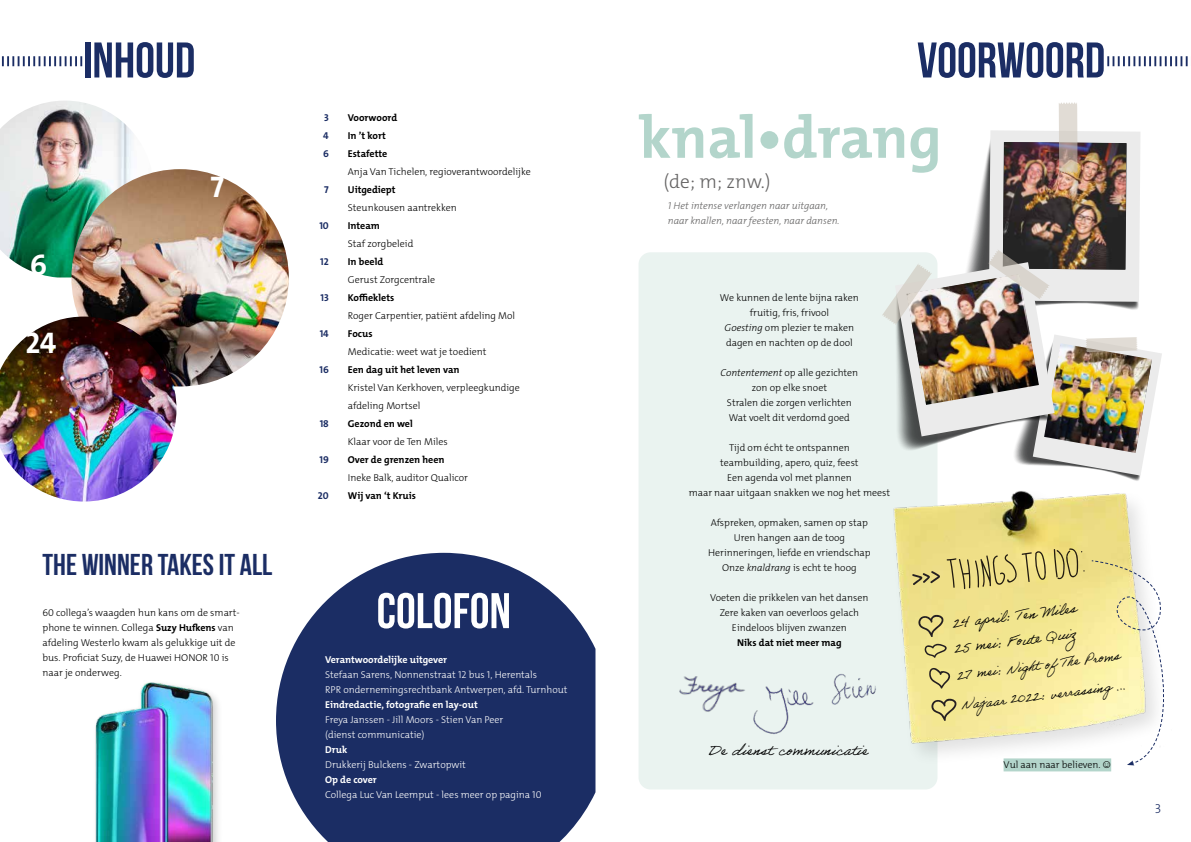
<style>
.page{position:relative;width:1191px;height:842px;background:#fff}
.page>*{position:absolute;margin:0;border:0;box-sizing:border-box;transform-origin:0 0}
.t1{font:700 60px "The Mix Os F";color:#b3d5cb}
.t2{font:700 50px "Bebas Neue";color:#1b2d64}
.t3{font:700 50px "Bebas Neue";color:#fff}
.t4{font:700 30px "Bebas Neue";color:#1b2d64}
.t5{font:700 30px "The Mix Os F";color:#fff}
.t6{font:300 19.3px "The Mix Os F";color:#646363}
.t7{font:15px "Adobe Handwriting Ernie";color:#000}
.t8{font:14.4px/25.1px "Adobe Handwriting Ernie";color:#000}
.t9{font:13.5px "Adobe Handwriting Ernie";color:#000}
.t10{font:300 13px "The Mix Os F";color:#1b2d64}
.t11{font:300 10px/15px "The Mix Os F";color:#000;text-align:center}
.t12{font:300 10px/15px "The Mix Os F";color:#fff}
.t13{font:700 10px/18px "The Mix Os F";color:#000}
.t14{font:700 10px "The Mix Os F";color:#fff}
.t15{font:italic 300 10px/15px "The Mix Os F";color:#646363}
.t16{font:700 10px/18px "The Mix Os F";color:#1b2d64;text-align:justify}
.s1{font-weight:700}
.s2{font-style:italic}
</style>
<div class="page">
<div style="left:638px;top:252px;width:299px;height:537px;background:#eaf3f0;border-radius:12px"></div>
<img style="left:0;top:101px;width:152px;height:176px">
<img style="left:71px;top:169px;width:218px;height:217px;border-radius:109px">
<img style="left:0;top:317px;width:176px;height:184px">
<svg style="left:276px;top:553px;width:319px;height:289px;background:#3a4a79"></svg>
<svg style="left:1px;top:56px;width:81px;height:10px"></svg>
<svg style="left:1107px;top:56px;width:81px;height:10px"></svg>
<img style="left:95px;top:682px;width:123px;height:160px">
<img style="left:805px;top:482px;width:337px;height:308px">
<svg style="left:946px;top:551px;width:100px;height:38px;background:#d3c577"></svg>
<svg style="left:1053px;top:548px;width:31px;height:32px"></svg>
<svg style="left:918px;top:614px;width:26px;height:23px"></svg>
<svg style="left:931px;top:698px;width:26px;height:23px"></svg>
<svg style="left:924px;top:644px;width:23px;height:14px"></svg>
<svg style="left:929px;top:667px;width:21px;height:22px"></svg>
<svg style="left:912px;top:571px;width:28px;height:15px"></svg>
<div style="left:1003px;top:758px;width:108px;height:13px;background:#b3d5cb"></div>
<img style="left:882px;top:102px;width:280px;height:380px">
<img style="left:812px;top:651px;width:92px;height:69px">
<img style="left:679px;top:676px;width:66px;height:36px">
<img style="left:753px;top:676px;width:71px;height:67px">
<svg style="left:1090px;top:560px;width:74px;height:205px"></svg>
<h2 class="t2" style="left:83px;top:33px;width:114px">INHOUD</h2>
<h3 class="t5" style="left:30px;top:245px;width:19px">6</h3>
<h3 class="t5" style="left:26px;top:324px;width:32px">24</h3>
<h3 class="t5" style="left:210px;top:168px;width:15px">7</h3>
<h3 class="t4" style="left:43px;top:548px;width:231px">THE WINNER TAKES IT ALL</h3>
<p class="t11" style="left:43px;top:605px;width:199px;text-align:left">60 collega’s waagden hun kans om de smart&shy;phone te winnen. Collega <span class="s1">Suzy Hufkens</span> van afdeling Westerlo kwam als gelukkige uit de bus. Proficiat Suzy, de Huawei HONOR 10 is naar je onderweg.</p>
<p class="t16" style="left:323px;top:108px;width:7px">3<br>4<br>6</p>
<p class="t16" style="left:324px;top:180px;width:6px">7</p>
<p class="t16" style="left:319px;top:216px;width:11px">10</p>
<p class="t16" style="left:320px;top:252px;width:10px">12</p>
<p class="t16" style="left:320px;top:288px;width:10px">13</p>
<p class="t16" style="left:320px;top:324px;width:11px">14</p>
<p class="t16" style="left:319px;top:360px;width:11px">16</p>
<p class="t16" style="left:320px;top:414px;width:11px">18</p>
<p class="t16" style="left:319px;top:450px;width:11px">19</p>
<p class="t16" style="left:318px;top:486px;width:12px">20</p>
<p class="t13" style="left:348px;top:108px;width:51px">Voorwoord<br>In ’t kort<br>Estafette</p>
<p class="t11" style="left:348px;top:164px;width:184px">Anja Van Tichelen, regioverantwoordelijke</p>
<p class="t13" style="left:348px;top:180px;width:49px">Uitgediept</p>
<p class="t11" style="left:348px;top:200px;width:110px">Steunkousen aantrekken</p>
<p class="t13" style="left:348px;top:216px;width:33px">Inteam</p>
<p class="t11" style="left:348px;top:236px;width:67px">Staf zorgbeleid</p>
<p class="t13" style="left:348px;top:252px;width:37px">In beeld</p>
<p class="t11" style="left:348px;top:272px;width:89px">Gerust Zorgcentrale</p>
<p class="t13" style="left:348px;top:288px;width:48px">Koffieklets</p>
<p class="t11" style="left:348px;top:308px;width:169px">Roger Carpentier, patiënt afdeling Mol</p>
<p class="t13" style="left:348px;top:324px;width:26px">Focus</p>
<p class="t11" style="left:348px;top:344px;width:140px">Medicatie: weet wat je toedient</p>
<p class="t13" style="left:348px;top:360px;width:113px">Een dag uit het leven van</p>
<p class="t11" style="left:348px;top:378px;width:173px;line-height:18px;text-align:left">Kristel Van Kerkhoven, verpleegkundige afdeling Mortsel</p>
<p class="t13" style="left:348px;top:414px;width:66px">Gezond en wel</p>
<p class="t11" style="left:348px;top:434px;width:101px">Klaar voor de Ten Miles</p>
<p class="t13" style="left:348px;top:450px;width:98px">Over de grenzen heen</p>
<p class="t11" style="left:348px;top:470px;width:122px">Ineke Balk, auditor Qualicor</p>
<p class="t13" style="left:348px;top:486px;width:70px">Wij van ‘t Kruis</p>
<h2 class="t3" style="left:377px;top:583px;width:136px">COLOFON</h2>
<p class="t14" style="left:325px;top:653px;width:123px">Verantwoordelijke uitgever</p>
<p class="t12" style="left:325px;top:667px;width:244px">Stefaan Sarens, Nonnenstraat 12 bus 1, Herentals<br>RPR ondernemingsrechtbank Antwerpen, afd. Turnhout</p>
<p class="t14" style="left:325px;top:698px;width:154px">Eindredactie, fotografie en lay-out</p>
<p class="t12" style="left:325px;top:712px;width:180px">Freya Janssen - Jill Moors - Stien Van Peer (dienst communicatie)</p>
<p class="t14" style="left:325px;top:743px;width:24px">Druk</p>
<p class="t12" style="left:325px;top:757px;width:142px">Drukkerij Bulckens - Zwartopwit</p>
<p class="t14" style="left:325px;top:773px;width:53px">Op de cover</p>
<p class="t12" style="left:325px;top:787px;width:218px">Collega Luc Van Leemput - lees meer op pagina 10</p>
<h2 class="t2" style="left:917px;top:33px;width:190px">VOORWOORD</h2>
<h1 class="t1" style="left:639px;top:99px;width:304px">knal•drang</h1>
<h3 class="t6" style="left:663px;top:169px;width:109px">(de; m; znw.)</h3>
<p class="t15" style="left:668px;top:198px;width:173px">1 Het intense verlangen naar uitgaan, naar knallen, naar feesten, naar dansen.</p>
<p class="t11" style="left:720px;top:290px;width:140px">We kunnen de lente bijna raken fruitig, fris, frivool<br><span class="s2">Goesting</span> om plezier te maken dagen en nachten op de dool</p>
<p class="t11" style="left:720px;top:365px;width:139px"><span class="s2">Contentement</span> op alle gezichten zon op elke snoet<br>Stralen die zorgen verlichten<br>Wat voelt dit verdomd goed</p>
<p class="t11" style="left:688px;top:440px;width:203px">Tijd om écht te ontspannen<br>teambuilding, apero, quiz, feest<br>Een agenda vol met plannen<br>maar naar uitgaan snakken we nog het meest</p>
<p class="t11" style="left:708px;top:515px;width:164px">Afspreken, opmaken, samen op stap<br>Uren hangen aan de toog<br>Herinneringen, liefde en vriendschap<br>Onze <span class="s2">knaldrang</span> is echt te hoog</p>
<p class="t11" style="left:710px;top:590px;width:160px">Voeten die prikkelen van het dansen<br>Zere kaken van oeverloos gelach<br>Eindeloos blijven zwanzen</p>
<p class="t13" style="left:737px;top:634px;width:106px">Niks dat niet meer mag</p>
<h3 class="t7" style="left:708px;top:741px;width:161px">De dienst communicatie</h3>
<h3 class="t8" style="left:950px;top:611px;width:127px;rotate:-7deg">24 april: Ten Miles<br>25 mei: Foute Quiz</h3>
<h3 class="t9" style="left:956px;top:667px;width:166px;rotate:-7deg">27 mei: Night of The Proms</h3>
<h3 class="t9" style="left:960px;top:697px;width:166px;rotate:-7deg">Najaar 2022: verrassing ...</h3>
<p class="t11" style="left:1003px;top:757px;width:109px">Vul aan naar believen. <span class="s2">☺</span></p>
<h3 class="t10" style="left:1154px;top:800px;width:8px">3</h3>
</div>
